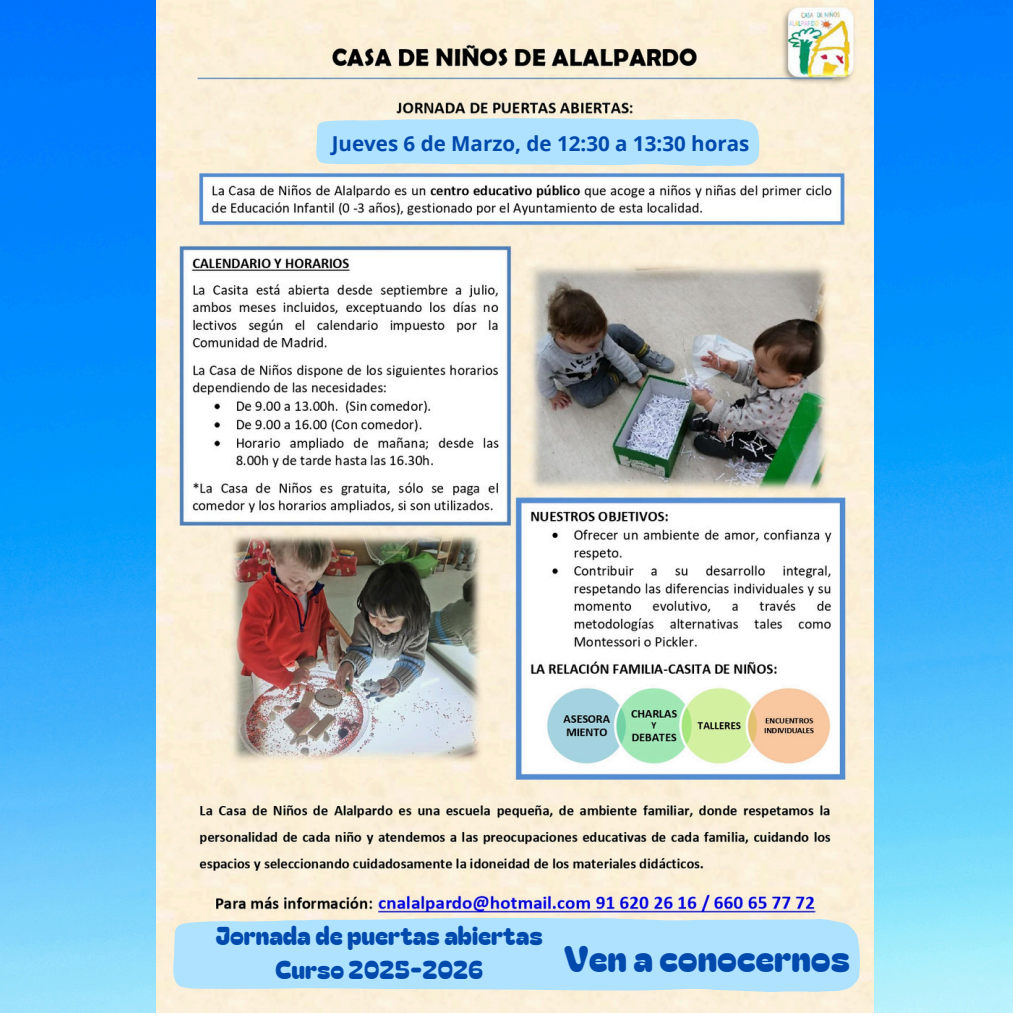
<style>
.page{position:relative;width:1013px;height:1013px;background:#fff}
.page>*{position:absolute;margin:0;border:0;box-sizing:border-box;transform-origin:0 0}
.t1{font:35.62px "Bagel Fat One";color:#004aad}
.t2{font:24.75px/33.8px "Bagel Fat One";color:#004aad;text-align:center}
.t3{font:700 20.62px "Open Sans";color:#004aad}
</style>
<div class="page">
<img style="left:0;top:0;width:1012px;height:1012px">
<img style="left:156px;top:0;width:717px;height:1012px">
<svg style="left:316px;top:118px;width:443px;height:48px;background:#b3e2fc"></svg>
<svg style="left:173px;top:918px;width:687px;height:74px;background:#b2e2fc"></svg>
<p class="t3" style="left:332px;top:129px;width:419px">Jueves 6 de Marzo, de 12:30 a 13:30 horas</p>
<p class="t2" style="left:216px;top:917px;width:328px">Jornada de puertas abiertas<br>Curso 2025-2026</p>
<p class="t1" style="left:564px;top:930px;width:287px">Ven a conocernos</p>
</div>
